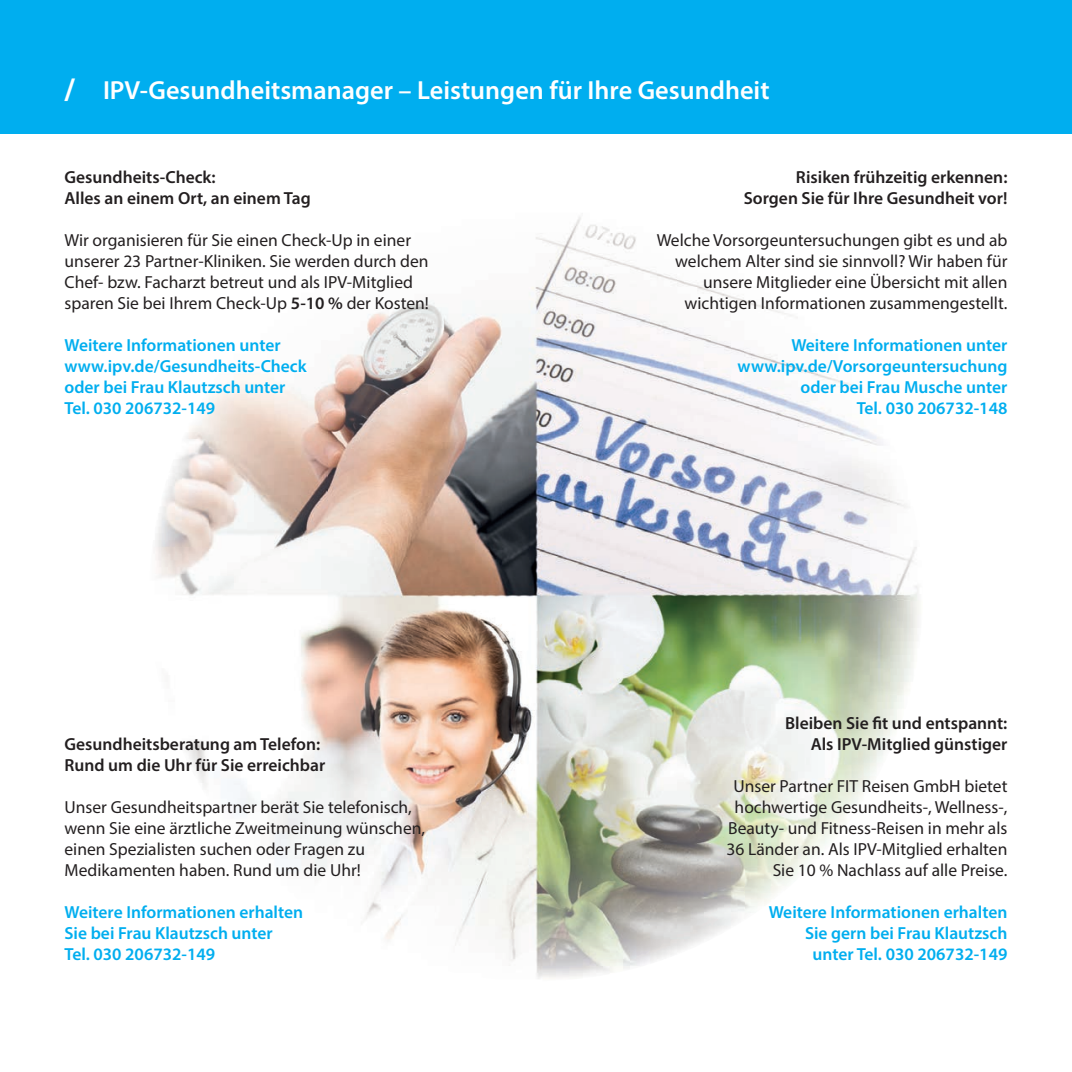
<style>
.page{position:relative;width:1072px;height:1072px;background:#fff}
.page>*{position:absolute;margin:0;border:0;box-sizing:border-box;transform-origin:0 0}
.t1{font:600 26.25px "Myriad Pro";color:#fff}
.t2{font:17.5px/21px "Myriad Pro";color:#231f20}
.t3{font:600 17.5px/21px "Myriad Pro";color:#00aeef}
.t4{font:600 17.5px/21px "Myriad Pro";color:#231f20}
.s1{font-family:"DIN";font-weight:700}
.s2{font-weight:600}
</style>
<div class="page">
<div style="left:0;top:0;width:1071px;height:134px;background:#00aeef"></div>
<img style="left:328px;top:216px;width:416px;height:763px">
<img style="left:209px;top:378px;width:119px;height:496px">
<img style="left:744px;top:300px;width:119px;height:613px">
<img style="left:155px;top:403px;width:54px;height:384px">
<img style="left:863px;top:429px;width:57px;height:361px">
<svg style="left:872px;top:716px;width:9px;height:13px"></svg>
<h1 class="t1" style="left:64px;top:73px;width:706px"><span class="s1">/</span> IPV-Gesundheitsmanager – Leistungen für Ihre Gesundheit</h1>
<p class="t4" style="left:64px;top:166px;width:248px">Gesundheits-Check:<br>Alles an einem Ort, an einem Tag</p>
<p class="t2" style="left:64px;top:229px;width:366px">Wir organisieren für Sie einen Check-Up in einer unserer 23 Partner-Kliniken. Sie werden durch den Chef- bzw. Facharzt betreut und als IPV-Mitglied sparen Sie bei Ihrem Check-Up <span class="s2">5-10 %</span> der Kosten!</p>
<p class="t3" style="left:64px;top:334px;width:244px">Weitere Informationen unter www.ipv.de/Gesundheits-Check oder bei Frau Klautzsch unter<br>Tel. 030 206732-149</p>
<p class="t4" style="left:64px;top:733px;width:262px">Gesundheitsberatung am Telefon:<br>Rund um die Uhr für Sie erreichbar</p>
<p class="t2" style="left:64px;top:796px;width:362px">Unser Gesundheitspartner berät Sie telefonisch, wenn Sie eine ärztliche Zweitmeinung wünschen, einen Spezialisten suchen oder Fragen zu Medikamenten haben. Rund um die Uhr!</p>
<p class="t3" style="left:64px;top:901px;width:240px">Weitere Informationen erhalten<br>Sie bei Frau Klautzsch unter<br>Tel. 030 206732-149</p>
<p class="t4" style="left:743px;top:166px;width:265px;text-align:right">Risiken frühzeitig erkennen:<br>Sorgen Sie für Ihre Gesundheit vor!</p>
<p class="t2" style="left:656px;top:229px;width:352px;text-align:right">Welche Vorsorgeuntersuchungen gibt es und ab welchem Alter sind sie sinnvoll? Wir haben für unsere Mitglieder eine Übersicht mit allen wichtigen Informationen zusammengestellt.</p>
<p class="t3" style="left:737px;top:334px;width:271px;text-align:right">Weitere Informationen unter www.ipv.de/Vorsorgeuntersuchung oder bei Frau Musche unter<br>Tel. 030 206732-148</p>
<p class="t4" style="left:785px;top:712px;width:224px;text-align:right">Bleiben Sie t und entspannt:<br>Als IPV-Mitglied günstiger</p>
<p class="t2" style="left:726px;top:775px;width:282px;text-align:right">Unser Partner FIT Reisen GmbH bietet hochwertige Gesundheits-, Wellness-, Beauty- und Fitness-Reisen in mehr als 36 Länder an. Als IPV-Mitglied erhalten Sie 10 % Nachlass auf alle Preise.</p>
<p class="t3" style="left:768px;top:901px;width:240px;text-align:right">Weitere Informationen erhalten<br>Sie gern bei Frau Klautzsch unter Tel. 030 206732-149</p>
</div>
